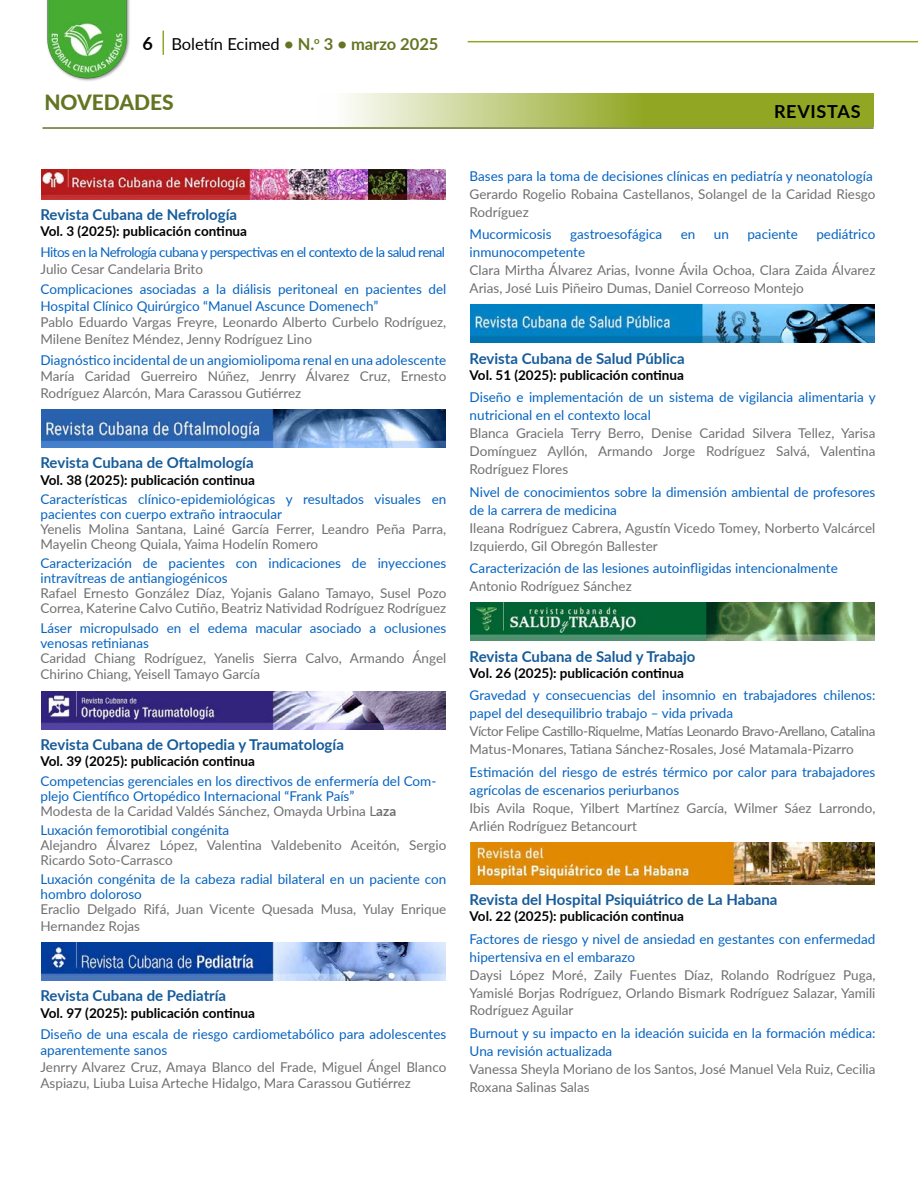
<style>
.page{position:relative;width:918px;height:1188px;background:#fff}
.page>*{position:absolute;margin:0;border:0;box-sizing:border-box;transform-origin:0 0}
.t1{font:800 21px "Lato";color:#637523}
.t2{font:700 18px "Lato";letter-spacing:.04em;color:#000}
.t3{font:700 16.5px "Lato";color:#637523}
.t4{font:700 15px "Lato";color:#165b9a}
.t5{font:13.5px/18px "Lato";color:#707070}
.t6{font:13.5px/15px "Lato";color:#0563c1}
.t7{font:700 13.5px "Lato";color:#000}
.t8{font:13.5px/18px "Lato";letter-spacing:-.03em;color:#707070}
.t9{font:13.5px "Lato";letter-spacing:-.045em;color:#0563c1}
.s1{font-weight:400;color:#000}
.s2{color:#707070}
.s3{font-weight:700;color:#707070}
</style>
<div class="page">
<hr style="left:468px;top:41px;width:450px;height:1px;background:#91a723">
<img style="left:46px;top:0;width:84px;height:81px">
<svg style="left:163px;top:31px;width:1px;height:24px"></svg>
<svg style="left:346px;top:94px;width:528px;height:33px;background:#aebe5e"></svg>
<hr style="left:43px;top:127px;width:831px;height:2px;background:#637523">
<img style="left:41px;top:170px;width:404px;height:29px">
<img style="left:41px;top:410px;width:404px;height:38px">
<img style="left:41px;top:691px;width:404px;height:38px">
<img style="left:41px;top:943px;width:404px;height:38px">
<img style="left:471px;top:305px;width:404px;height:38px">
<img style="left:471px;top:603px;width:404px;height:38px">
<img style="left:471px;top:843px;width:404px;height:41px">
<h2 class="t2" style="left:142px;top:30px;width:12px">6</h2>
<p class="t3" style="left:171px;top:31px;width:269px"><span class="s1">Boletín Ecimed</span> • N.<sup>o</sup> 3 • marzo 2025</p>
<h1 class="t1" style="left:44px;top:87px;width:131px">NOVEDADES</h1>
<p class="t4" style="left:40px;top:203px;width:198px">Revista Cubana de Nefrología</p>
<p class="t7" style="left:40px;top:222px;width:208px">Vol. 3 (2025): publicación continua</p>
<p class="t9" style="left:40px;top:243px;width:406px">Hitos en la Nefrología cubana y perspectivas en el contexto de la salud renal</p>
<p class="t5" style="left:40px;top:259px;width:164px">Julio Cesar Candelaria Brito</p>
<p class="t6" style="left:40px;top:281px;width:407px;line-height:16.5px">Complicaciones asociadas a la diálisis peritoneal en pacientes del<br>Hospital Clínico Quirúrgico “Manuel Ascunce Domenech”</p>
<p class="t5" style="left:40px;top:314px;width:407px;line-height:16.5px">Pablo Eduardo Vargas Freyre, Leonardo Alberto Curbelo Rodríguez,<br>Milene Benítez Méndez, Jenny Rodríguez Lino</p>
<p class="t6" style="left:40px;top:352px;width:407px">Diagnóstico incidental de un angiomiolipoma renal en una adolescente</p>
<p class="t5" style="left:40px;top:367px;width:407px;line-height:16.5px">María Caridad Guerreiro Núñez, Jenrry Álvarez Cruz, Ernesto<br>Rodríguez Alarcón, Mara Carassou Gutiérrez</p>
<p class="t4" style="left:40px;top:452px;width:215px">Revista Cubana de Oftalmología</p>
<p class="t7" style="left:40px;top:470px;width:216px">Vol. 38 (2025): publicación continua</p>
<p class="t6" style="left:40px;top:491px;width:407px">Características clínico-epidemiológicas y resultados visuales en pacientes con cuerpo extraño intraocular</p>
<p class="t5" style="left:40px;top:521px;width:407px;line-height:15px">Yenelis Molina Santana, Lainé García Ferrer, Leandro Peña Parra,<br>Mayelin Cheong Quiala, Yaima Hodelín Romero</p>
<p class="t6" style="left:40px;top:555px;width:407px">Caracterización de pacientes con indicaciones de inyecciones intravítreas de antiangiogénicos</p>
<p class="t5" style="left:40px;top:585px;width:407px;line-height:15px">Rafael Ernesto González Díaz, Yojanis Galano Tamayo, Susel Pozo<br>Correa, Katerine Calvo Cutiño, Beatriz Natividad Rodríguez Rodríguez</p>
<p class="t6" style="left:40px;top:620px;width:407px">Láser micropulsado en el edema macular asociado a oclusiones venosas retinianas</p>
<p class="t5" style="left:40px;top:649px;width:407px;line-height:16.5px">Caridad Chiang Rodríguez, Yanelis Sierra Calvo, Armando Ángel<br>Chirino Chiang, Yeisell Tamayo García</p>
<p class="t4" style="left:40px;top:733px;width:305px">Revista Cubana de Ortopedia y Traumatología</p>
<p class="t7" style="left:40px;top:752px;width:216px">Vol. 39 (2025): publicación continua</p>
<p class="t6" style="left:40px;top:773px;width:397px">Competencias gerenciales en los directivos de enfermería del Com&shy;plejo Científico Ortopédico Internacional “Frank País”<br><span class="s2">Modesta de la Caridad Valdés Sánchez, Omayda Urbina L</span><span class="s3">aza</span></p>
<p class="t6" style="left:40px;top:822px;width:190px">Luxación femorotibial congénita</p>
<p class="t5" style="left:40px;top:837px;width:407px;line-height:15px">Alejandro Álvarez López, Valentina Valdebenito Aceitón, Sergio<br>Ricardo Soto-Carrasco</p>
<p class="t6" style="left:40px;top:871px;width:407px">Luxación congénita de la cabeza radial bilateral en un paciente con hombro doloroso</p>
<p class="t5" style="left:40px;top:900px;width:407px;line-height:16.5px">Eraclio Delgado Rifá, Juan Vicente Quesada Musa, Yulay Enrique<br>Hernandez Rojas</p>
<p class="t4" style="left:40px;top:985px;width:187px">Revista Cubana de Pediatría</p>
<p class="t7" style="left:40px;top:1003px;width:216px">Vol. 97 (2025): publicación continua</p>
<p class="t6" style="left:40px;top:1025px;width:407px;line-height:16.5px">Diseño de una escala de riesgo cardiometabólico para adolescentes aparentemente sanos</p>
<p class="t5" style="left:40px;top:1058px;width:407px;line-height:16.5px">Jenrry Alvarez Cruz, Amaya Blanco del Frade, Miguel Ángel Blanco<br>Aspiazu, Liuba Luisa Arteche Hidalgo, Mara Carassou Gutiérrez</p>
<h2 class="t2" style="left:774px;top:98px;width:88px">REVISTAS</h2>
<p class="t6" style="left:470px;top:168px;width:405px">Bases para la toma de decisiones clínicas en pediatría y neonatología</p>
<p class="t5" style="left:470px;top:184px;width:407px">Gerardo Rogelio Robaina Castellanos, Solangel de la Caridad Riesgo<br>Rodríguez</p>
<p class="t6" style="left:470px;top:226px;width:84px">Mucormicosis</p>
<p class="t6" style="left:570px;top:226px;width:93px">gastroesofágica</p>
<p class="t6" style="left:681px;top:226px;width:16px">en</p>
<p class="t6" style="left:714px;top:226px;width:17px">un</p>
<p class="t6" style="left:747px;top:226px;width:52px">paciente</p>
<p class="t6" style="left:816px;top:226px;width:61px">pediátrico</p>
<p class="t6" style="left:470px;top:244px;width:117px">inmunocompetente</p>
<p class="t5" style="left:470px;top:260px;width:407px">Clara Mirtha Álvarez Arias, Ivonne Ávila Ochoa, Clara Zaida Álvarez<br>Arias, José Luis Piñeiro Dumas, Daniel Correoso Montejo</p>
<p class="t4" style="left:470px;top:347px;width:217px">Revista Cubana de Salud Pública</p>
<p class="t7" style="left:470px;top:365px;width:216px">Vol. 51 (2025): publicación continua</p>
<p class="t6" style="left:470px;top:388px;width:408px;line-height:18px">Diseño e implementación de un sistema de vigilancia alimentaria y nutricional en el contexto local</p>
<p class="t5" style="left:470px;top:424px;width:407px;text-align:justify">Blanca Graciela Terry Berro, Denise Caridad Silvera Tellez, Yarisa Domínguez Ayllón, Armando Jorge Rodríguez Salvá, Valentina Rodríguez Flores</p>
<p class="t6" style="left:470px;top:482px;width:407px;line-height:18px">Nivel de conocimientos sobre la dimensión ambiental de profesores de la carrera de medicina</p>
<p class="t5" style="left:470px;top:518px;width:407px">Ileana Rodríguez Cabrera, Agustín Vicedo Tomey, Norberto Valcárcel<br>Izquierdo, Gil Obregón Ballester</p>
<p class="t6" style="left:470px;top:560px;width:370px">Caracterización de las lesiones autoinfligidas intencionalmente</p>
<p class="t5" style="left:470px;top:576px;width:164px">Antonio Rodríguez Sánchez</p>
<p class="t4" style="left:470px;top:645px;width:227px">Revista Cubana de Salud y Trabajo</p>
<p class="t7" style="left:470px;top:663px;width:216px">Vol. 26 (2025): publicación continua</p>
<p class="t6" style="left:470px;top:686px;width:407px;line-height:18px">Gravedad y consecuencias del insomnio en trabajadores chilenos: papel del desequilibrio trabajo – vida privada</p>
<p class="t8" style="left:470px;top:722px;width:407px">Víctor Felipe Castillo-Riquelme, Matías Leonardo Bravo-Arellano, Catalina<br>Matus-Monares, Tatiana Sánchez-Rosales, José Matamala-Pizarro</p>
<p class="t6" style="left:470px;top:762px;width:407px;line-height:18px">Estimación del riesgo de estrés térmico por calor para trabajadores agrícolas de escenarios periurbanos</p>
<p class="t5" style="left:470px;top:798px;width:407px">Ibis Avila Roque, Yilbert Martínez García, Wilmer Sáez Larrondo,<br>Arlién Rodríguez Betancourt</p>
<p class="t4" style="left:470px;top:888px;width:309px">Revista del Hospital Psiquiátrico de La Habana</p>
<p class="t7" style="left:470px;top:906px;width:216px">Vol. 22 (2025): publicación continua</p>
<p class="t6" style="left:470px;top:929px;width:407px;line-height:18px">Factores de riesgo y nivel de ansiedad en gestantes con enfermedad hipertensiva en el embarazo</p>
<p class="t5" style="left:470px;top:965px;width:407px;text-align:justify">Daysi López Moré, Zaily Fuentes Díaz, Rolando Rodríguez Puga, Yamislé Borjas Rodríguez, Orlando Bismark Rodríguez Salazar, Yamili Rodríguez Aguilar</p>
<p class="t6" style="left:470px;top:1023px;width:407px;line-height:18px">Burnout y su impacto en la ideación suicida en la formación médica:<br>Una revisión actualizada</p>
<p class="t5" style="left:470px;top:1059px;width:407px">Vanessa Sheyla Moriano de los Santos, José Manuel Vela Ruiz, Cecilia<br>Roxana Salinas Salas</p>
</div>
